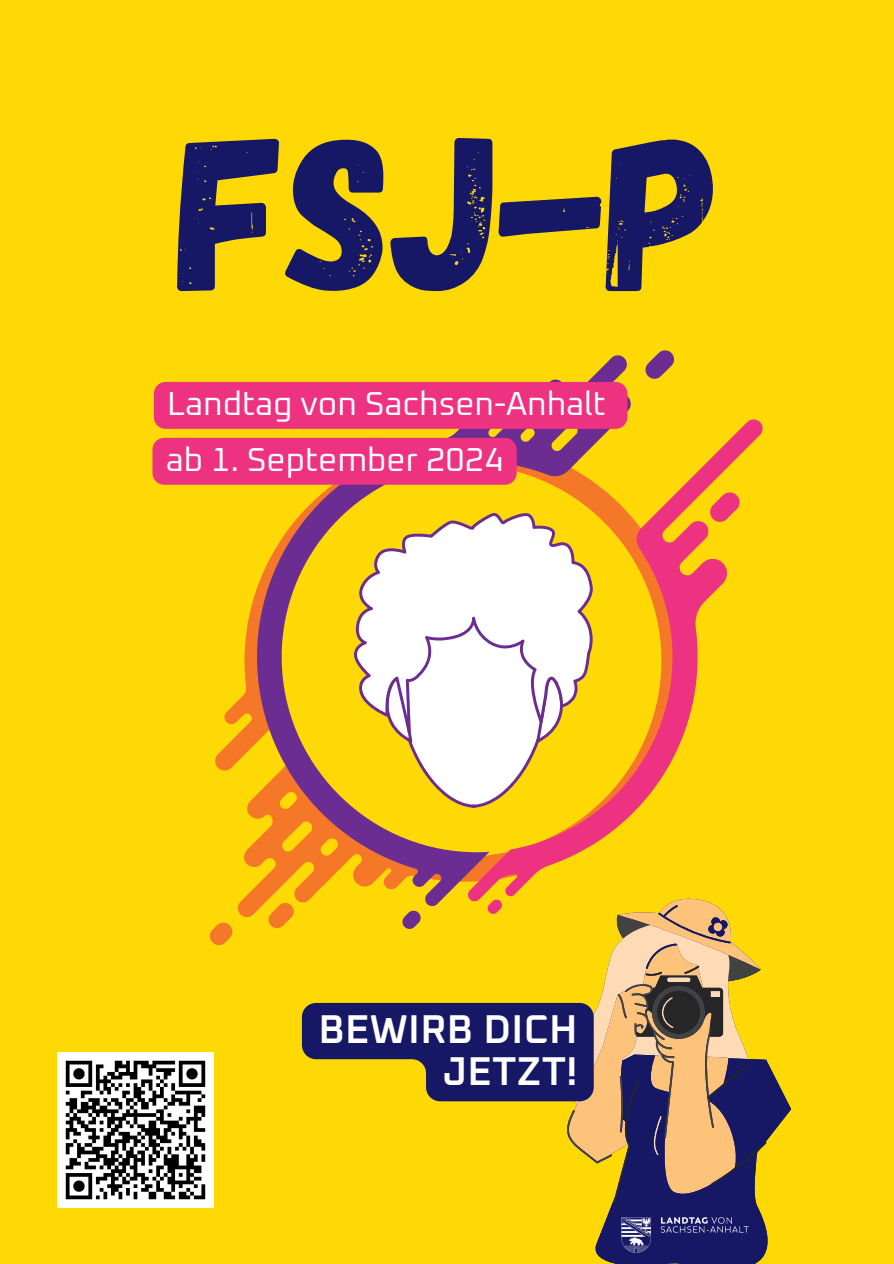
<style>
.page{position:relative;width:894px;height:1264px;background:#fff}
.page>*{position:absolute;margin:0;border:0;box-sizing:border-box;transform-origin:0 0}
.t1{font:219.3px "Gagalin";color:#161866}
.t2{font:600 40.35px/42.2px "Oxanium";letter-spacing:.01em;color:#fff;text-align:right}
.t3{font:33.3px "Oxanium";color:#fff}
</style>
<div class="page">
<div style="left:0;top:0;width:893px;height:1263px;background:#fed905"></div>
<svg style="left:215px;top:588px;width:47px;height:329px"></svg>
<svg style="left:268px;top:906px;width:26px;height:22px"></svg>
<svg style="left:210px;top:922px;width:22px;height:23px"></svg>
<svg style="left:257px;top:355px;width:373px;height:551px"></svg>
<svg style="left:645px;top:350px;width:28px;height:29px"></svg>
<svg style="left:468px;top:419px;width:294px;height:480px"></svg>
<svg style="left:710px;top:492px;width:29px;height:30px"></svg>
<svg style="left:371px;top:734px;width:205px;height:73px"></svg>
<svg style="left:354px;top:513px;width:238px;height:221px;fill:#fff"></svg>
<svg style="left:595px;top:1059px;width:195px;height:204px"></svg>
<img style="left:58px;top:1052px;width:155px;height:155px">
<img style="left:611px;top:1207px;width:147px;height:55px">
<div style="left:154px;top:382px;width:473px;height:47px;background:#ee3282"></div>
<svg style="left:302px;top:899px;width:464px;height:304px"></svg>
<div style="left:152px;top:438px;width:364px;height:47px;background:#ee3282"></div>
<p class="t1" style="left:179px;top:71px;width:546px">FSJ-P</p>
<p class="t3" style="left:167px;top:388px;width:440px">Landtag von Sachsen-Anhalt</p>
<p class="t3" style="left:166px;top:444px;width:339px">ab 1. September 2024</p>
<p class="t2" style="left:318px;top:1009px;width:260px">BEWIRB DICH<br>JETZT!</p>
</div>
